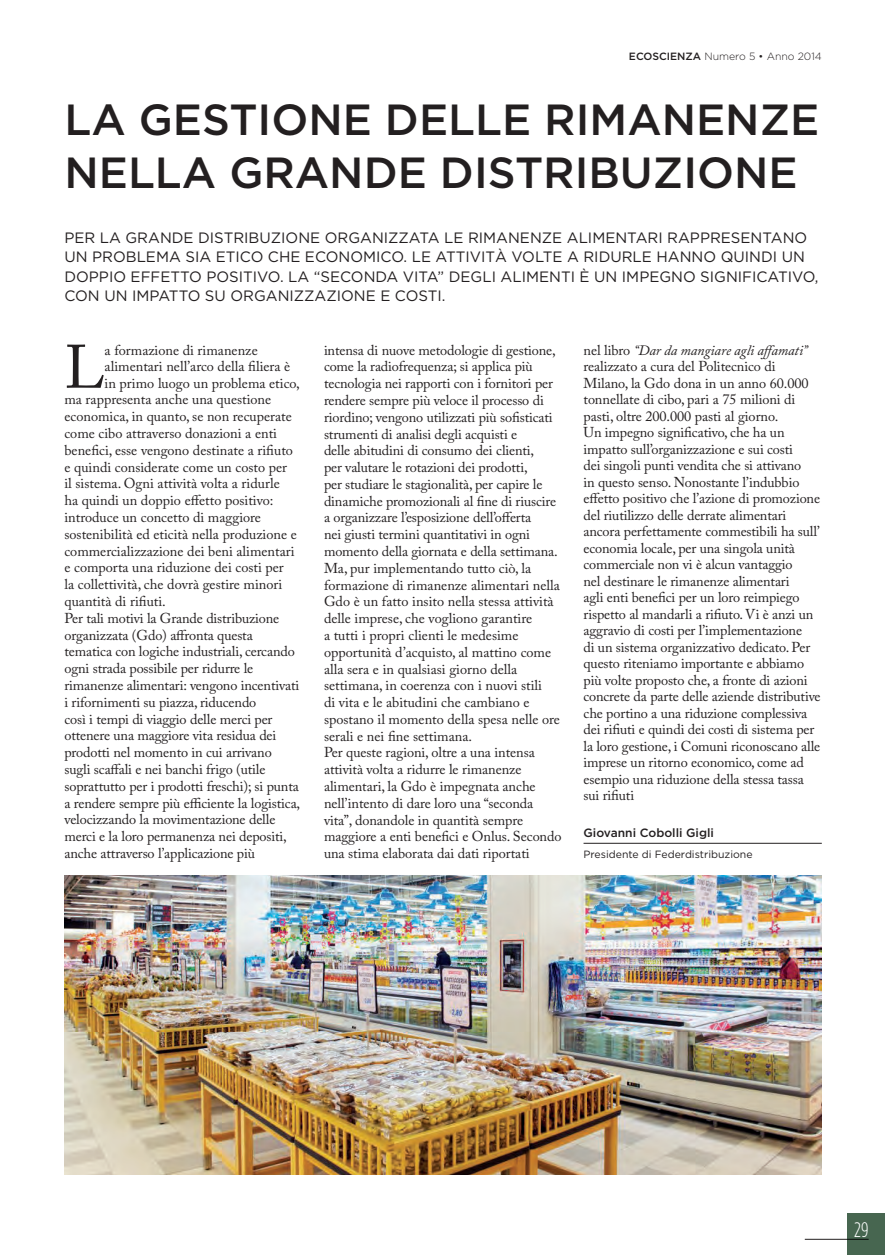
<style>
.page{position:relative;width:885px;height:1255px;background:#fff}
.page>*{position:absolute;margin:0;border:0;box-sizing:border-box;transform-origin:0 0}
.t1{font:60.6px "Adobe Caslon Pro";color:#231f20}
.t2{font:500 43.5px/52.5px "Gotham HTF";color:#231f20}
.t3{font:300 condensed 21px "Gotham HTF";color:#fff}
.t4{font:15px/19.5px "Gotham HTF";color:#231f20}
.t5{font:14.25px/16.8px "Adobe Caslon Pro";letter-spacing:-.01em;color:#231f20}
.t6{font:500 12px "Gotham HTF";color:#231f20}
.t7{font:10.5px "Gotham HTF";color:#231f20}
.t8{font:300 10.5px "Gotham HTF";color:#231f20}
.s1{font-weight:500}
.s2{font-style:italic}
</style>
<div class="page">
<div style="left:847px;top:1212px;width:37px;height:42px;background:#476650"></div>
<hr style="left:804px;top:1238px;width:64px;height:1px;background:#231f20">
<hr style="left:583px;top:843px;width:238px;height:1px;background:#231f20">
<img style="left:64px;top:875px;width:757px;height:299px">
<p class="t8" style="left:629px;top:51px;width:194px"><span class="s1">ECOSCIENZA</span> Numero 5 • Anno 2014</p>
<h2 class="t2" style="left:64px;top:92px;width:756px">LA GESTIONE DELLE RIMANENZE<br>NELLA GRANDE DISTRIBUZIONE</h2>
<p class="t4" style="left:64px;top:227px;width:755px">PER LA GRANDE DISTRIBUZIONE ORGANIZZATA LE RIMANENZE ALIMENTARI RAPPRESENTANO UN PROBLEMA SIA ETICO CHE ECONOMICO. LE ATTIVITÀ VOLTE A RIDURLE HANNO QUINDI UN DOPPIO EFFETTO POSITIVO. LA “SECONDA VITA” DEGLI ALIMENTI È UN IMPEGNO SIGNIFICATIVO, CON UN IMPATTO SU ORGANIZZAZIONE E COSTI.</p>
<h1 class="t1" style="left:64px;top:331px;width:42px">L</h1>
<p class="t5" style="left:105px;top:341px;width:155px">a formazione di rimanenze</p>
<p class="t5" style="left:105px;top:358px;width:187px">alimentari nell’arco della filiera è</p>
<p class="t5" style="left:105px;top:374px;width:197px">in primo luogo un problema etico,</p>
<p class="t5" style="left:64px;top:391px;width:208px">ma rappresenta anche una questione</p>
<p class="t5" style="left:64px;top:408px;width:229px">economica, in quanto, se non recuperate</p>
<p class="t5" style="left:64px;top:424px;width:214px">come cibo attraverso donazioni a enti</p>
<p class="t5" style="left:64px;top:441px;width:230px">benefici, esse vengono destinate a rifiuto</p>
<p class="t5" style="left:64px;top:458px;width:224px">e quindi considerate come un costo per</p>
<p class="t5" style="left:64px;top:475px;width:217px">il sistema. Ogni attività volta a ridurle</p>
<p class="t5" style="left:64px;top:492px;width:211px">ha quindi un doppio effetto positivo:</p>
<p class="t5" style="left:64px;top:508px;width:198px">introduce un concetto di maggiore</p>
<p class="t5" style="left:64px;top:525px;width:234px">sostenibilità ed eticità nella produzione e</p>
<p class="t5" style="left:64px;top:542px;width:232px">commercializzazione dei beni alimentari</p>
<p class="t5" style="left:64px;top:559px;width:221px">e comporta una riduzione dei costi per</p>
<p class="t5" style="left:64px;top:576px;width:219px">la collettività, che dovrà gestire minori</p>
<p class="t5" style="left:64px;top:592px;width:103px">quantità di rifiuti.</p>
<p class="t5" style="left:64px;top:609px;width:216px">Per tali motivi la Grande distribuzione</p>
<p class="t5" style="left:64px;top:626px;width:190px">organizzata (Gdo) affronta questa</p>
<p class="t5" style="left:64px;top:643px;width:232px">tematica con logiche industriali, cercando</p>
<p class="t5" style="left:64px;top:660px;width:190px">ogni strada possibile per ridurre le</p>
<p class="t5" style="left:64px;top:676px;width:236px">rimanenze alimentari: vengono incentivati</p>
<p class="t5" style="left:64px;top:693px;width:193px">i rifornimenti su piazza, riducendo</p>
<p class="t5" style="left:64px;top:710px;width:209px">così i tempi di viaggio delle merci per</p>
<p class="t5" style="left:64px;top:727px;width:213px">ottenere una maggiore vita residua dei</p>
<p class="t5" style="left:64px;top:743px;width:209px">prodotti nel momento in cui arrivano</p>
<p class="t5" style="left:64px;top:760px;width:202px">sugli scaffali e nei banchi frigo (utile</p>
<p class="t5" style="left:64px;top:777px;width:236px">soprattutto per i prodotti freschi); si punta</p>
<p class="t5" style="left:64px;top:794px;width:237px">a rendere sempre più efficiente la logistica,</p>
<p class="t5" style="left:64px;top:811px;width:212px">velocizzando la movimentazione delle</p>
<p class="t5" style="left:64px;top:827px;width:224px">merci e la loro permanenza nei depositi,</p>
<p class="t5" style="left:64px;top:844px;width:192px">anche attraverso l’applicazione più</p>
<p class="t5" style="left:324px;top:341px;width:239px">intensa di nuove metodologie di gestione, come la radiofrequenza; si applica più tecnologia nei rapporti con i fornitori per rendere sempre più veloce il processo di riordino; vengono utilizzati più sofisticati strumenti di analisi degli acquisti e<br>delle abitudini di consumo dei clienti,<br>per valutare le rotazioni dei prodotti,<br>per studiare le stagionalità, per capire le dinamiche promozionali al fine di riuscire a organizzare l’esposizione dell’offerta<br>nei giusti termini quantitativi in ogni momento della giornata e della settimana.<br>Ma, pur implementando tutto ciò, la formazione di rimanenze alimentari nella Gdo è un fatto insito nella stessa attività delle imprese, che vogliono garantire<br>a tutti i propri clienti le medesime opportunità d’acquisto, al mattino come alla sera e in qualsiasi giorno della settimana, in coerenza con i nuovi stili<br>di vita e le abitudini che cambiano e spostano il momento della spesa nelle ore serali e nei fine settimana.<br>Per queste ragioni, oltre a una intensa attività volta a ridurre le rimanenze alimentari, la Gdo è impegnata anche nell’intento di dare loro una “seconda vita”, donandole in quantità sempre maggiore a enti benefici e Onlus. Secondo una stima elaborata dai dati riportati</p>
<p class="t5" style="left:583px;top:341px;width:238px">nel libro <span class="s2">“Dar da mangiare agli affamati” </span>realizzato a cura del Politecnico di Milano, la Gdo dona in un anno 60.000 tonnellate di cibo, pari a 75 milioni di pasti, oltre 200.000 pasti al giorno.<br>Un impegno significativo, che ha un impatto sull’organizzazione e sui costi<br>dei singoli punti vendita che si attivano<br>in questo senso. Nonostante l’indubbio effetto positivo che l’azione di promozione del riutilizzo delle derrate alimentari ancora perfettamente commestibili ha sull’ economia locale, per una singola unità commerciale non vi è alcun vantaggio<br>nel destinare le rimanenze alimentari<br>agli enti benefici per un loro reimpiego rispetto al mandarli a rifiuto. Vi è anzi un aggravio di costi per l’implementazione<br>di un sistema organizzativo dedicato. Per questo riteniamo importante e abbiamo più volte proposto che, a fronte di azioni concrete da parte delle aziende distributive che portino a una riduzione complessiva dei rifiuti e quindi dei costi di sistema per la loro gestione, i Comuni riconoscano alle imprese un ritorno economico, come ad esempio una riduzione della stessa tassa sui rifiuti</p>
<p class="t6" style="left:583px;top:825px;width:132px">Giovanni Cobolli Gigli</p>
<p class="t7" style="left:583px;top:848px;width:171px">Presidente di Federdistribuzione</p>
<h3 class="t3" style="left:854px;top:1218px;width:16px">29</h3>
</div>
